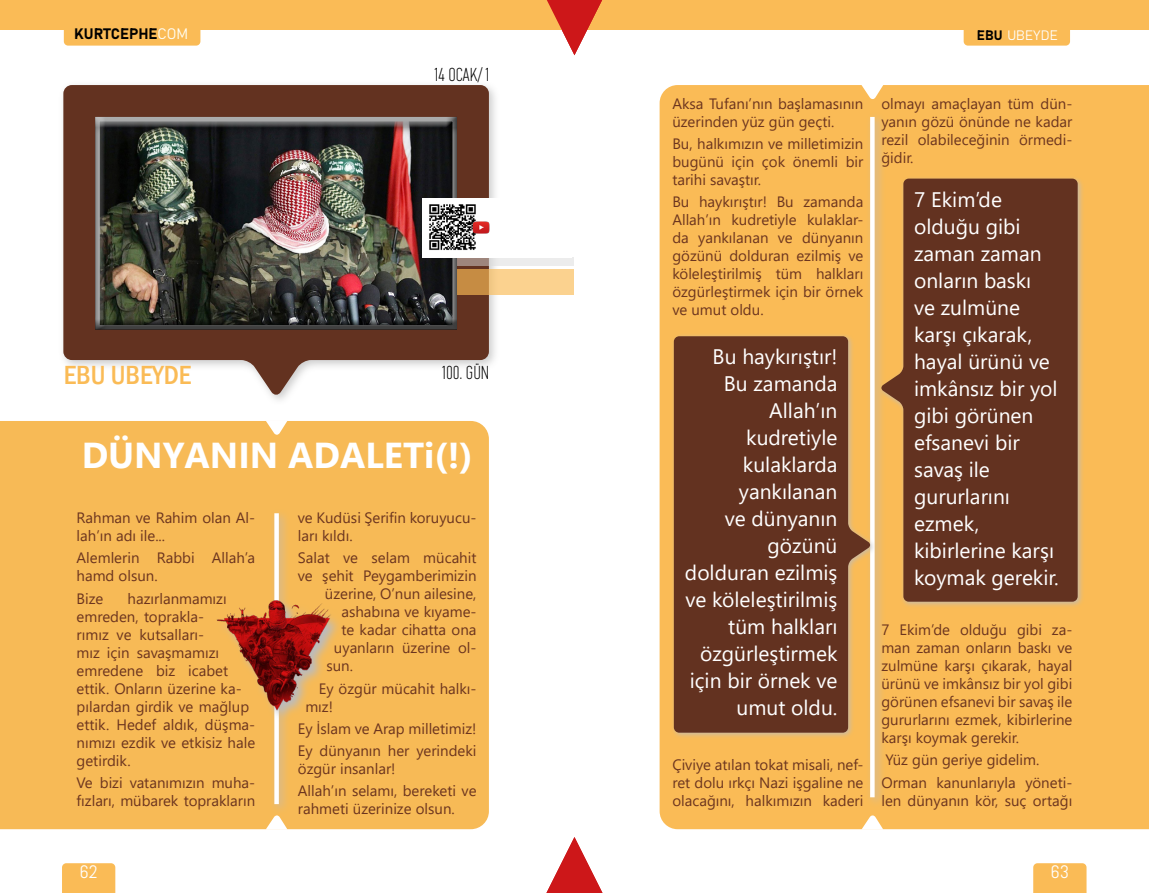
<style>
.page{position:relative;width:1149px;height:893px;background:#fff}
.page>*{position:absolute;margin:0;border:0;box-sizing:border-box;transform-origin:0 0}
.t1{font:108px "Times New Roman";color:#cd1719}
.t2{font:700 36px "Segoe UI";color:#fff}
.t3{font:500 condensed 27px "Franklin Gothic";color:#fabb56}
.t4{font:21px/27px "Segoe UI";color:#fff}
.t5{font:18px "Framer Sans 300";color:#000}
.t6{font:18px "Abel Pro";color:#fff}
.t7{font:15px/18px "Segoe UI";color:#6c351f}
.t8{font:15px "Bahnschrift";color:#000}
.t9{font:13.5px "Bahnschrift";letter-spacing:.02em;color:#fff}
.s1{color:#fffef5}
.s2{color:#000}
</style>
<div class="page">
<div style="left:574px;top:0;width:574px;height:30px;background:#fabb56"></div>
<div style="left:963px;top:16px;width:106px;height:30px;background:#fabb56;border-radius:4px"></div>
<div style="left:1033px;top:863px;width:53px;height:30px;background:#fabb56"></div>
<div style="left:659px;top:85px;width:489px;height:744px;background:#fabb56"></div>
<div style="left:864px;top:112px;width:21px;height:696px;background:#bcbcbc;opacity:.75"></div>
<svg style="left:869px;top:117px;width:5px;height:680px"></svg>
<svg style="left:861px;top:85px;width:22px;height:15px"></svg>
<svg style="left:861px;top:815px;width:22px;height:15px"></svg>
<div style="left:0;top:421px;width:489px;height:408px;background:#f7ba56"></div>
<div style="left:62px;top:863px;width:53px;height:30px;background:#fabb56"></div>
<div style="left:0;top:0;width:574px;height:30px;background:#fabb56"></div>
<div style="left:64px;top:16px;width:136px;height:30px;background:#fabb56;border-radius:4px"></div>
<div style="left:269px;top:508px;width:21px;height:307px;background:#bcbcbc;opacity:.75"></div>
<div style="left:274px;top:513px;width:5px;height:291px;background:#fff"></div>
<div style="left:58px;top:80px;width:442px;height:326px;background:#bcbcbc;opacity:.75"></div>
<svg style="left:63px;top:85px;width:426px;height:311px;fill:#633220"></svg>
<svg style="left:469px;top:257px;width:104px;height:9px"></svg>
<svg style="left:469px;top:269px;width:104px;height:25px;background:#f0c37f"></svg>
<svg style="left:265px;top:421px;width:22px;height:14px"></svg>
<svg style="left:265px;top:815px;width:22px;height:15px"></svg>
<div style="left:878px;top:175px;width:206px;height:433px;background:#bcbcbc;opacity:.75"></div>
<svg style="left:880px;top:179px;width:197px;height:423px;background:#744126"></svg>
<div style="left:670px;top:333px;width:206px;height:407px;background:#bcbcbc;opacity:.75"></div>
<svg style="left:673px;top:336px;width:197px;height:397px;background:#734127"></svg>
<div style="left:84px;top:106px;width:381px;height:224px;background:#633220"></div>
<div style="left:89px;top:110px;width:378px;height:220px;background:#000;opacity:.75"></div>
<svg style="left:216px;top:599px;width:127px;height:123px;background:#f5bb5b"></svg>
<img style="left:214px;top:590px;width:125px;height:123px">
<div style="left:422px;top:198px;width:149px;height:59px;background:#fff"></div>
<img style="left:429px;top:204px;width:49px;height:46px">
<img style="left:472px;top:222px;width:17px;height:12px">
<p class="t8" style="left:74px;top:23px;width:115px">KURTCEPHE<span class="s1">COM</span></p>
<p class="t5" style="left:435px;top:62px;width:56px">14 OCAK/ 1</p>
<h3 class="t3" style="left:64px;top:357px;width:129px">EBU UBEYDE</h3>
<p class="t5" style="left:442px;top:360px;width:48px">100. GÜN</p>
<h2 class="t2" style="left:82px;top:422px;width:392px">DÜNYANIN ADALETi(!)</h2>
<p class="t7" style="left:77px;top:507px;width:180px">Rahman ve Rahim olan Al&shy;lah’ın adı ile...</p>
<p class="t7" style="left:77px;top:548px;width:180px">Alemlerin Rabbi Allah’a hamd olsun.</p>
<p class="t7" style="left:77px;top:588px;width:28px">Bize</p>
<p class="t7" style="left:298px;top:507px;width:180px">ve Kudüsi Şerifin koruyucu&shy;ları kıldı.</p>
<p class="t7" style="left:298px;top:548px;width:180px">Salat ve selam mücahit</p>
<p class="t7" style="left:298px;top:566px;width:180px">ve şehit Peygamberimizin</p>
<p class="t7" style="left:325px;top:584px;width:153px">üzerine, O’nun ailesine,</p>
<p class="t7" style="left:341px;top:602px;width:136px">ashabına ve kıyame-</p>
<p class="t7" style="left:341px;top:620px;width:137px">te kadar cihatta ona</p>
<p class="t7" style="left:334px;top:638px;width:144px">uyanların üzerine ol-</p>
<p class="t7" style="left:326px;top:656px;width:28px">sun.</p>
<p class="t7" style="left:305px;top:678px;width:173px;text-indent:14px">Ey özgür mücahit halkı&shy;mız!</p>
<p class="t7" style="left:298px;top:716px;width:180px;line-height:22.2px">Ey İslam ve Arap milletimiz!<br>Ey dünyanın her yerindeki</p>
<p class="t7" style="left:298px;top:756px;width:180px;line-height:22.2px">özgür insanlar!<br>Allah’ın selamı, bereketi ve</p>
<p class="t7" style="left:298px;top:799px;width:158px">rahmeti üzerinize olsun.</p>
<p class="t7" style="left:77px;top:588px;width:180px;text-indent:51px">hazırlanmamızı emreden, toprakla-<br>rımız ve kutsalları-<br>mız için savaşmamızı emredene biz icabet ettik. Onların üzerine ka&shy;pılardan girdik ve mağlup ettik. Hedef aldık, düşma&shy;nımızı ezdik ve etkisiz hale getirdik.</p>
<p class="t7" style="left:77px;top:772px;width:180px">Ve bizi vatanımızın muha&shy;fızları, mübarek toprakların</p>
<p class="t6" style="left:80px;top:860px;width:20px">62</p>
<h1 class="t1" style="left:627px;top:951px;width:108px;rotate:-180deg">▼</h1>
<p class="t9" style="left:976px;top:25px;width:82px"><span class="s2">EBU</span> UBEYDE</p>
<p class="t7" style="left:672px;top:93px;width:192px">Aksa Tufanı’nın başlamasının üzerinden yüz gün geçti.</p>
<p class="t7" style="left:672px;top:133px;width:192px;text-align:justify">Bu, halkımızın ve milletimizin bugünü için çok önemli bir tarihi savaştır.</p>
<p class="t7" style="left:672px;top:192px;width:192px;text-align:justify">Bu haykırıştır! Bu zamanda Allah’ın kudretiyle kulaklar&shy;da yankılanan ve dünyanın gözünü dolduran ezilmiş ve köleleştirilmiş tüm halkları özgürleştirmek için bir örnek ve umut oldu.</p>
<h3 class="t4" style="left:684px;top:341px;width:154px;text-align:right">Bu haykırıştır!<br>Bu zamanda<br>Allah’ın kudretiyle kulaklarda yankılanan<br>ve dünyanın gözünü dolduran ezilmiş ve köleleştirilmiş tüm halkları özgürleştirmek için bir örnek ve umut oldu.</h3>
<p class="t7" style="left:672px;top:754px;width:192px;text-align:justify">Çiviye atılan tokat misali, nef&shy;ret dolu ırkçı Nazi işgaline ne olacağını, halkımızın kaderi</p>
<p class="t7" style="left:881px;top:93px;width:192px;text-align:justify">olmayı amaçlayan tüm dün&shy;yanın gözü önünde ne kadar rezil olabileceğinin örmedi&shy;ğidir.</p>
<h3 class="t4" style="left:913px;top:184px;width:146px">7 Ekim’de olduğu gibi zaman zaman onların baskı<br>ve zulmüne karşı çıkarak, hayal ürünü ve imkânsız bir yol gibi görünen efsanevi bir savaş ile gururlarını ezmek, kibirlerine karşı koymak gerekir.</h3>
<p class="t7" style="left:881px;top:619px;width:192px;text-align:justify">7 Ekim’de olduğu gibi za&shy;man zaman onların baskı ve zulmüne karşı çıkarak, hayal ürünü ve imkânsız bir yol gibi görünen efsanevi bir savaş ile gururlarını ezmek, kibirlerine karşı koymak gerekir.</p>
<p class="t7" style="left:881px;top:747px;width:192px;line-height:22.2px">Yüz gün geriye gidelim.<br>Orman kanunlarıyla yöneti-</p>
<p class="t7" style="left:881px;top:790px;width:192px">len dünyanın kör, suç ortağı</p>
<p class="t6" style="left:1050px;top:860px;width:20px">63</p>
</div>
